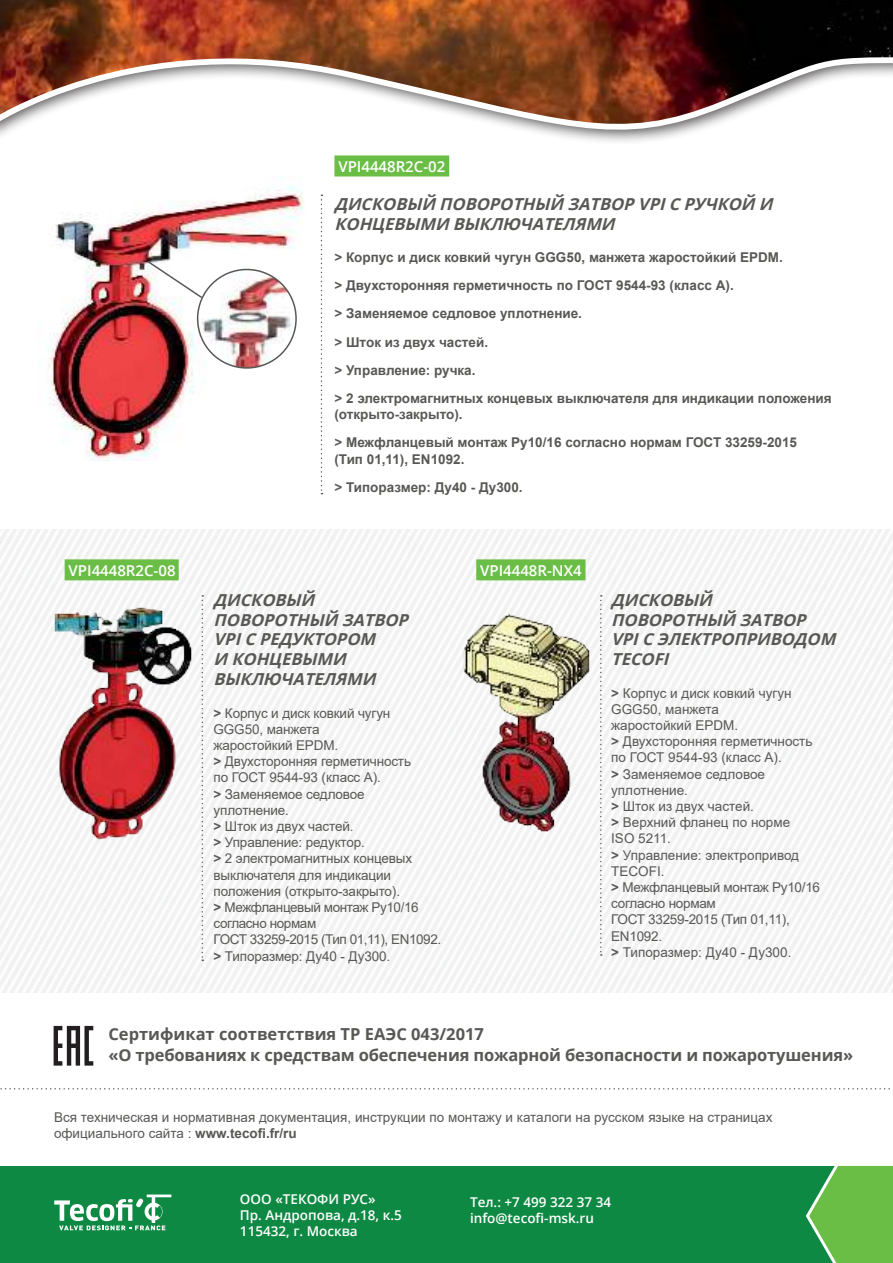
<style>
.page{position:relative;width:893px;height:1263px;background:#fff}
.page>*{position:absolute;margin:0;border:0;box-sizing:border-box;transform-origin:0 0}
.t1{font:italic 700 16.5px/19.8px "Open Sans";color:#585855}
.t2{font:700 16.5px/21.6px "Open Sans";letter-spacing:-.01em;color:#585855}
.t3{font:600 15px "Open Sans";color:#fff}
.t4{font:13.5px/16.2px "Arial";letter-spacing:-.01em;color:#585855}
.t5{font:700 13.5px/28.2px "Arial";color:#585855}
.t6{font:600 13.5px/16.2px "Open Sans";color:#fff}
.s1{font-weight:700}
</style>
<div class="page">
<div style="left:0;top:1166px;width:893px;height:97px;background:#0e8943"></div>
<img style="left:0;top:0;width:893px;height:142px">
<svg style="left:806px;top:1165px;width:87px;height:98px"></svg>
<svg style="left:54px;top:1194px;width:117px;height:36px"></svg>
<div style="left:334px;top:155px;width:115px;height:21px;background:#6bbe45"></div>
<img style="left:48px;top:176px;width:255px;height:285px">
<img style="left:43px;top:600px;width:153px;height:247px">
<img style="left:455px;top:612px;width:139px;height:221px">
<svg style="left:321px;top:195px;width:1px;height:299px"></svg>
<svg style="left:202px;top:595px;width:1px;height:366px"></svg>
<svg style="left:0;top:1088px;width:890px;height:1px"></svg>
<svg style="left:600px;top:595px;width:2px;height:361px"></svg>
<div style="left:65px;top:559px;width:114px;height:21px;background:#6bbe45"></div>
<div style="left:476px;top:559px;width:109px;height:21px;background:#6bbe45"></div>
<svg style="left:53px;top:1025px;width:41px;height:41px"></svg>
<svg style="left:54px;top:1026px;width:39px;height:39px"></svg>
<img style="left:198px;top:269px;width:98px;height:99px;border-radius:49px">
<div style="left:197px;top:269px;width:100px;height:100px;border:2px solid #585855;border-radius:50%"></div>
<svg style="left:146px;top:259px;width:58px;height:41px"></svg>
<p class="t3" style="left:338px;top:156px;width:109px">VPI4448R2C-02</p>
<p class="t1" style="left:334px;top:193px;width:445px">ДИСКОВЫЙ ПОВОРОТНЫЙ ЗАТВОРVPIС РУЧКОЙ И<br>КОНЦЕВЫМИ ВЫКЛЮЧАТЕЛЯМИ</p>
<p class="t5" style="left:334px;top:243px;width:499px">&gt; Корпус и диск ковкий чугун GGG50, манжета жаростойкий EPDM.<br>&gt; Двухсторонняя герметичность по ГОСТ 9544-93 (класс А).<br>&gt; Заменяемое седловое уплотнение.<br>&gt; Шток из двух частей.<br>&gt; Управление: ручка.<br>&gt; 2 электромагнитных концевых выключателя для индикации положения</p>
<p class="t5" style="left:334px;top:401px;width:464px">(открыто-закрыто).<br>&gt; Межфланцевый монтаж Ру10/16 согласно нормам ГОСТ 33259-2015</p>
<p class="t5" style="left:334px;top:445px;width:190px">(Тип 01,11), EN1092.<br>&gt; Типоразмер: Ду40 - Ду300.</p>
<p class="t3" style="left:69px;top:560px;width:109px">VPI4448R2C-08</p>
<p class="t3" style="left:480px;top:560px;width:103px">VPI4448R-NX4</p>
<p class="t1" style="left:214px;top:590px;width:201px">ДИСКОВЫЙ<br>ПОВОРОТНЫЙ ЗАТВОР<br>VPIС РЕДУКТОРОМ<br>И КОНЦЕВЫМИ<br>ВЫКЛЮЧАТЕЛЯМИ</p>
<p class="t4" style="left:214px;top:704px;width:229px"><span class="s1">&gt;</span> Корпус и диск ковкий чугун<br>GGG50, манжета<br>жаростойкий EPDM.<br><span class="s1">&gt;</span> Двухсторонняя герметичность<br>по ГОСТ 9544-93 (класс А).<br><span class="s1">&gt;</span> Заменяемое седловое уплотнение.<br><span class="s1">&gt;</span> Шток из двух частей.<br><span class="s1">&gt;</span> Управление: редуктор.<br><span class="s1">&gt;</span> 2 электромагнитных концевых выключателя для индикации положения (открыто-закрыто).<br><span class="s1">&gt;</span> Межфланцевый монтаж Ру10/16 согласно нормам<br>ГОСТ 33259-2015 (Тип 01,11), EN1092. <span class="s1">&gt;</span> Типоразмер: Ду40 - Ду300.</p>
<p class="t1" style="left:611px;top:589px;width:231px">ДИСКОВЫЙ<br>ПОВОРОТНЫЙ ЗАТВОР<br>VPIС ЭЛЕКТРОПРИВОДОМ<br>TECOFI</p>
<p class="t4" style="left:611px;top:685px;width:210px"><span class="s1">&gt;</span> Корпус и диск ковкий чугун<br>GGG50, манжета<br>жаростойкий EPDM.<br><span class="s1">&gt;</span> Двухсторонняя герметичность по ГОСТ 9544-93 (класс А).<br><span class="s1">&gt;</span> Заменяемое седловое уплотнение.<br><span class="s1">&gt;</span> Шток из двух частей.<br><span class="s1">&gt;</span> Верхний фланец по норме<br>ISO 5211.<br><span class="s1">&gt;</span> Управление: электропривод<br>TECOFI.<br><span class="s1">&gt;</span> Межфланцевый монтаж Ру10/16 согласно нормам<br>ГОСТ 33259-2015 (Тип 01,11),<br>EN1092.<br><span class="s1">&gt;</span> Типоразмер: Ду40 - Ду300.</p>
<p class="t2" style="left:108px;top:1022px;width:746px">Сертификат соответствия ТР ЕАЭС 043/2017<br>«О требованиях к средствам обеспечения пожарной безопасности и пожаротушения»</p>
<p class="t4" style="left:54px;top:1109px;width:720px">Вся техническая и нормативная документация, инструкции по монтажу и каталоги на русском языке на страницах официального сайта : <span class="s1">www.tecofi.fr/ru</span></p>
<p class="t6" style="left:240px;top:1190px;width:163px">ООО «ТЕКОФИ РУС»<br>Пр. Андропова, д.18, к.5<br>115432, г. Москва</p>
<p class="t6" style="left:470px;top:1193px;width:143px">Тел.: +7 499 322 37 34 info@tecofi-msk.ru</p>
</div>
